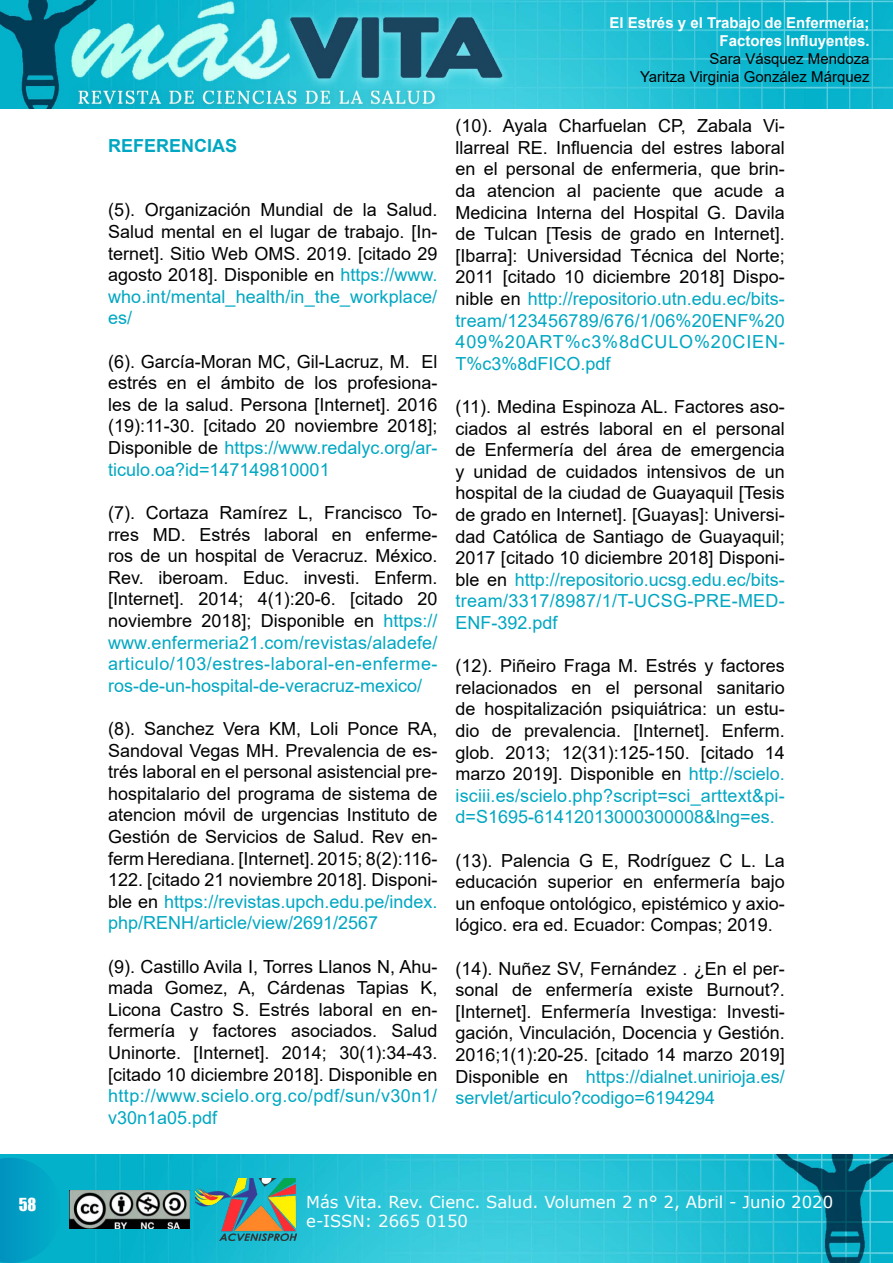
<style>
.page{position:relative;width:893px;height:1263px;background:#fff}
.page>*{position:absolute;margin:0;border:0;box-sizing:border-box;transform-origin:0 0}
.t1{font:18px/21.6px "Arial";color:#020203;text-align:justify}
.t2{font:18px/21.6px "Arial";letter-spacing:.025em;color:#00a7c2}
.t3{font:700 18px "Arial";color:#00a7c2}
.t4{font:16.5px/19.8px "Verdana";color:#fffffd}
.t5{font:16.5px "Impact";color:#fff}
.t6{font:700 15px/18px "Arial";color:#fff;text-align:right}
.t7{font:15px/18px "Arial";color:#000;text-align:right}
.s1{color:#00a7c2}
</style>
<div class="page">
<img style="left:0;top:1155px;width:893px;height:108px">
<svg style="left:0;top:1158px;width:61px;height:105px;background:#01a1c4"></svg>
<img style="left:70px;top:1191px;width:119px;height:38px">
<img style="left:195px;top:1179px;width:102px;height:62px">
<img style="left:0;top:0;width:807px;height:108px">
<img style="left:807px;top:0;width:86px;height:108px">
<p class="t5" style="left:19px;top:1192px;width:19px">58</p>
<p class="t3" style="left:108px;top:133px;width:131px">REFERENCIAS</p>
<p class="t1" style="left:108px;top:199px;width:331px">(5). Organización Mundial de la Salud.<br>Salud mental en el lugar de trabajo. [In&shy;ternet]. Sitio Web OMS. 2019. [citado 29 agosto 2018]. Disponible en <span class="s1">https://www. who.int/mental_health/in_the_workplace/ es/</span></p>
<p class="t1" style="left:108px;top:350px;width:331px">(6). García-Moran MC, Gil-Lacruz, M. El estrés en el ámbito de los profesiona&shy;les de la salud. Persona [Internet]. 2016 (19):11-30. [citado 20 noviembre 2018]; Disponible de <span class="s1">https://www.redalyc.org/ar&shy;ticulo.oa?id=147149810001</span></p>
<p class="t1" style="left:108px;top:502px;width:331px">(7). Cortaza Ramírez L, Francisco To&shy;rres MD. Estrés laboral en enferme&shy;ros de un hospital de Veracruz. México.<br>Rev. iberoam. Educ. investi. Enferm. [Internet]. 2014; 4(1):20-6. [citado 20 noviembre 2018]; Disponible en <span class="s1">https:// www.enfermeria21.com/revistas/aladefe/ articulo/103/estres-laboral-en-enferme&shy;ros-de-un-hospital-de-veracruz-mexico/</span></p>
<p class="t1" style="left:108px;top:718px;width:331px">(8). Sanchez Vera KM, Loli Ponce RA, Sandoval Vegas MH. Prevalencia de es&shy;trés laboral en el personal asistencial pre&shy;hospitalario del programa de sistema de atencion móvil de urgencias Instituto de Gestión de Servicios de Salud. Rev en&shy;ferm Herediana. [Internet]. 2015; 8(2):116- 122. [citado 21 noviembre 2018]. Disponi&shy;ble en <span class="s1">https://revistas.upch.edu.pe/index. php/RENH/article/view/2691/2567</span></p>
<p class="t1" style="left:108px;top:955px;width:331px">(9). Castillo Avila I, Torres Llanos N, Ahu&shy;mada Gomez, A, Cárdenas Tapias K, Licona Castro S. Estrés laboral en en&shy;fermería y factores asociados. Salud Uninorte. [Internet]. 2014; 30(1):34-43. [citado 10 diciembre 2018]. Disponible en</p>
<p class="t2" style="left:108px;top:1085px;width:331px">http://www.scielo.org.co/pdf/sun/v30n1/ v30n1a05.pdf</p>
<p class="t6" style="left:609px;top:13px;width:262px">El Estrés y el Trabajo de Enfermería;<br>Factores Influyentes.</p>
<p class="t7" style="left:640px;top:49px;width:231px">Sara Vásquez Mendoza<br>Yaritza Virginia González Márquez</p>
<p class="t1" style="left:455px;top:115px;width:331px">(10). Ayala Charfuelan CP, Zabala Vi&shy;llarreal RE. Influencia del estres laboral en el personal de enfermeria, que brin&shy;da atencion al paciente que acude a Medicina Interna del Hospital G. Davila de Tulcan [Tesis de grado en Internet]. [Ibarra]: Universidad Técnica del Norte; 2011 [citado 10 diciembre 2018] Dispo&shy;nible en <span class="s1">http://repositorio.utn.edu.ec/bits&shy;tream/123456789/676/1/06%20ENF%20<br>409%20ART%c3%8dCULO%20CIEN-T%c3%8dFICO.pdf</span></p>
<p class="t1" style="left:455px;top:396px;width:331px">(11). Medina Espinoza AL. Factores aso&shy;ciados al estrés laboral en el personal de Enfermería del área de emergencia y unidad de cuidados intensivos de un hospital de la ciudad de Guayaquil [Tesis de grado en Internet]. [Guayas]: Universi&shy;dad Católica de Santiago de Guayaquil; 2017 [citado 10 diciembre 2018] Disponi&shy;ble en <span class="s1">http://repositorio.ucsg.edu.ec/bits&shy;tream/3317/8987/1/T-UCSG-PRE-MED-ENF-392.pdf</span></p>
<p class="t1" style="left:455px;top:655px;width:331px">(12). Piñeiro Fraga M. Estrés y factores relacionados en el personal sanitario de hospitalización psiquiátrica: un estu&shy;dio de prevalencia. [Internet]. Enferm. glob. 2013; 12(31):125-150. [citado 14 marzo 2019]. Disponible en <span class="s1">http://scielo. isciii.es/scielo.php?script=sci_arttext&amp;pi&shy;d=S1695-61412013000300008&amp;lng=es.</span></p>
<p class="t1" style="left:455px;top:849px;width:331px">(13). Palencia G E, Rodríguez C L. La educación superior en enfermería bajo un enfoque ontológico, epistémico y axio&shy;lógico. era ed. Ecuador: Compas; 2019.</p>
<p class="t1" style="left:455px;top:957px;width:331px">(14). Nuñez SV, Fernández . ¿En el per&shy;sonal de enfermería existe Burnout?. [Internet]. Enfermería Investiga: Investi&shy;gación, Vinculación, Docencia y Gestión.<br>2016;1(1):20-25. [citado 14 marzo 2019] Disponible en <span class="s1">https://dialnet.unirioja.es/ servlet/articulo?codigo=6194294</span></p>
<p class="t4" style="left:306px;top:1191px;width:529px">Más Vita. Rev. Cienc. Salud. Volumen 2 n° 2, Abril - Junio 2020 e-ISSN: 2665 0150</p>
</div>
